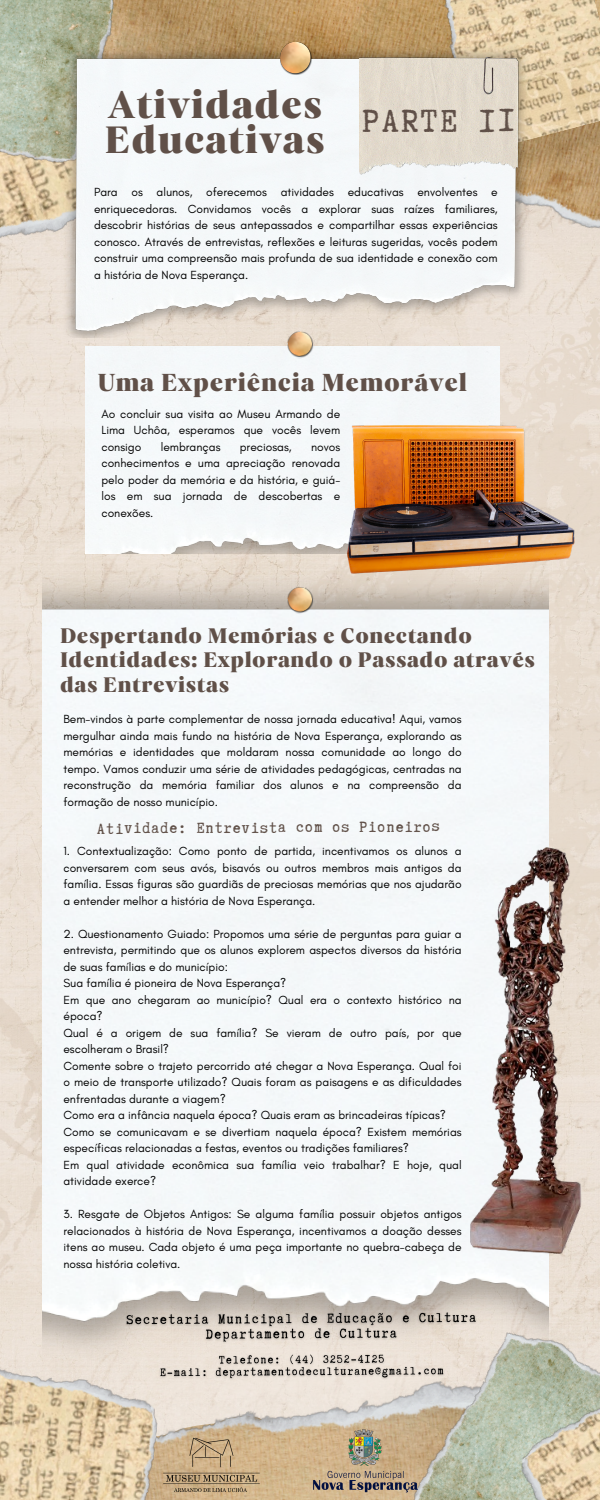
<style>
.page{position:relative;width:600px;height:1500px;background:#fff}
.page>*{position:absolute;margin:0;border:0;box-sizing:border-box;transform-origin:0 0}
.t1{font:39px/35.7px "Carelia Upright";letter-spacing:.025em;color:#605048}
.t2{font:37.8px "Truetypewriter Polygl OTT";letter-spacing:.06em;color:#605048}
.t3{font:25.2px "Carelia Upright";letter-spacing:.025em;color:#605048}
.t4{font:21.5px/24.9px "Carelia Upright";letter-spacing:.025em;color:#605048}
.t5{font:17.6px "Truetypewriter Polygl OTT";letter-spacing:.065em;color:#605048}
.t6{font:12px/16.5px "Glacial Indifference";color:#000;text-align:justify}
</style>
<div class="page">
<img style="left:0;top:278px;width:600px;height:1064px">
<img style="left:7px;top:0;width:593px;height:278px">
<img style="left:412px;top:0;width:188px;height:155px">
<img style="left:0;top:0;width:144px;height:178px">
<img style="left:60px;top:44px;width:472px;height:294px">
<img style="left:280px;top:42px;width:32px;height:33px">
<div style="left:86px;top:347px;width:414px;height:206px;background:#f5f8f9"></div>
<img style="left:286px;top:330px;width:30px;height:30px">
<img style="left:43px;top:564px;width:505px;height:778px">
<img style="left:163px;top:1384px;width:220px;height:116px">
<img style="left:383px;top:1303px;width:217px;height:197px">
<img style="left:0;top:1342px;width:163px;height:158px">
<img style="left:490px;top:1357px;width:110px;height:143px">
<img style="left:441px;top:839px;width:143px;height:425px">
<img style="left:286px;top:586px;width:30px;height:30px">
<img style="left:343px;top:408px;width:233px;height:186px">
<img style="left:359px;top:58px;width:159px;height:117px">
<img style="left:122px;top:1308px;width:358px;height:76px">
<img style="left:158px;top:1436px;width:105px;height:57px">
<img style="left:307px;top:1425px;width:115px;height:71px">
<p class="t1" style="left:105px;top:86px;width:221px">Atividades<br>Educativas</p>
<p class="t2" style="left:363px;top:101px;width:155px">PARTE II</p>
<p class="t6" style="left:94px;top:184px;width:405px">Para os alunos, oferecemos atividades educativas envolventes e enriquecedoras. Convidamos vocês a explorar suas raízes familiares, descobrir histórias de seus antepassados e compartilhar essas experiências conosco. Através de entrevistas, reflexões e leituras sugeridas, vocês podem construir uma compreensão mais profunda de sua identidade e conexão com a história de Nova Esperança.</p>
<h5 class="t3" style="left:98px;top:368px;width:371px">Uma Experiência Memorável</h5>
<p class="t6" style="left:101px;top:405px;width:240px">Ao concluir sua visita ao Museu Armando de Lima Uchôa, esperamos que vocês levem consigo</p>
<p class="t6" style="left:161px;top:438px;width:61px">lembranças</p>
<p class="t6" style="left:240px;top:438px;width:53px">preciosas,</p>
<p class="t6" style="left:101px;top:438px;width:240px;text-indent:210px">novos conhecimentos e uma apreciação renovada pelo poder da memória e da história, e guiá&shy;los em sua jornada de descobertas e conexões.</p>
<p class="t4" style="left:60px;top:623px;width:477px">Despertando Memórias e Conectando<br>Identidades: Explorando o Passado através das Entrevistas</p>
<p class="t6" style="left:63px;top:711px;width:400px">Bem-vindos à parte complementar de nossa jornada educativa! Aqui, vamos mergulhar ainda mais fundo na história de Nova Esperança, explorando as memórias e identidades que moldaram nossa comunidade ao longo do tempo. Vamos conduzir uma série de atividades pedagógicas, centradas na reconstrução da memória familiar dos alunos e na compreensão da formação de nosso município.</p>
<p class="t6" style="left:63px;top:843px;width:400px">1. Contextualização: Como ponto de partida, incentivamos os alunos a conversarem com seus avós, bisavós ou outros membros mais antigos da família. Essas figuras são guardiãs de preciosas memórias que nos ajudarão a entender melhor a história de Nova Esperança.</p>
<h4 class="t6" style="left:63px;top:925px;width:400px">2. Questionamento Guiado: Propomos uma série de perguntas para guiar a entrevista, permitindo que os alunos explorem aspectos diversos da história de suas famílias e do município:</h4>
<p class="t6" style="left:63px;top:975px;width:224px">Sua família é pioneira de Nova Esperança?</p>
<p class="t6" style="left:63px;top:991px;width:400px">Em que ano chegaram ao município? Qual era o contexto histórico na época?</p>
<p class="t6" style="left:63px;top:1024px;width:400px">Qual é a origem de sua família? Se vieram de outro país, por que escolheram o Brasil?</p>
<p class="t6" style="left:63px;top:1057px;width:400px">Comente sobre o trajeto percorrido até chegar a Nova Esperança. Qual foi o meio de transporte utilizado? Quais foram as paisagens e as dificuldades enfrentadas durante a viagem?</p>
<p class="t6" style="left:63px;top:1107px;width:384px">Como era a infância naquela época? Quais eram as brincadeiras típicas?</p>
<p class="t6" style="left:63px;top:1123px;width:400px">Como se comunicavam e se divertiam naquela época? Existem memórias específicas relacionadas a festas, eventos ou tradições familiares?</p>
<p class="t6" style="left:63px;top:1156px;width:400px">Em qual atividade econômica sua família veio trabalhar? E hoje, qual atividade exerce?</p>
<p class="t6" style="left:63px;top:1206px;width:400px">3. Resgate de Objetos Antigos: Se alguma família possuir objetos antigos relacionados à história de Nova Esperança, incentivamos a doação desses itens ao museu. Cada objeto é uma peça importante no quebra-cabeça de nossa história coletiva.</p>
<p class="t5" style="left:97px;top:818px;width:344px">Atividade: Entrevista com os Pioneiros</p>
</div>
